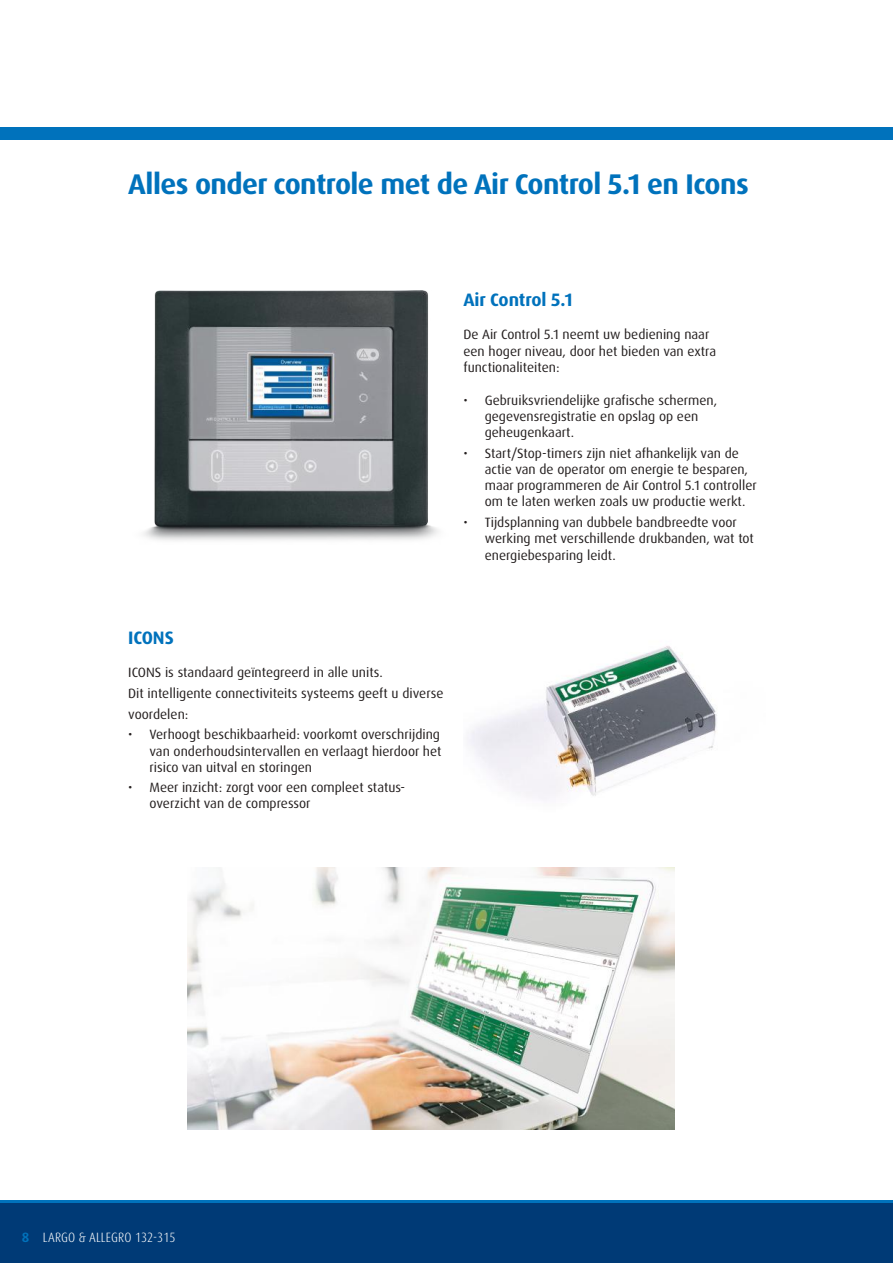
<style>
.page{position:relative;width:893px;height:1263px;background:#fff}
.page>*{position:absolute;margin:0;border:0;box-sizing:border-box;transform-origin:0 0}
.t1{font:700 28.5px "Dax Pro";letter-spacing:-.02em;color:#0072bc}
.t2{font:700 18px "Dax Pro";letter-spacing:-.005em;color:#0072bc}
.t3{font:13.5px/16.2px "Dax Pro";color:#241f1f}
.t4{font:300 condensed 13.5px "Dax Pro";letter-spacing:.01em;color:#fff}
.s1{font-weight:700;font-stretch:normal;color:#0072bc}
</style>
<div class="page">
<div style="left:0;top:1202px;width:893px;height:61px;background:#003a76"></div>
<hr style="left:0;top:1200px;width:893px;height:3px;background:#0072bc">
<div style="left:0;top:128px;width:893px;height:12px;background:#0072bc"></div>
<img style="left:143px;top:291px;width:296px;height:250px">
<img style="left:467px;top:646px;width:250px;height:154px">
<img style="left:187px;top:867px;width:487px;height:262px">
<h1 class="t1" style="left:128px;top:166px;width:622px">Alles onder controle met de Air Control 5.1 en Icons</h1>
<h2 class="t2" style="left:463px;top:288px;width:110px">Air Control 5.1</h2>
<p class="t3" style="left:463px;top:327px;width:254px">De Air Control 5.1 neemt uw bediening naar een hoger niveau, door het bieden van extra functionaliteiten:</p>
<p class="t3" style="left:485px;top:392px;width:234px;text-indent:-21px">• Gebruiksvriendelijke grafische schermen, gegevensregistratie en opslag op een geheugenkaart.</p>
<p class="t3" style="left:485px;top:445px;width:274px;text-indent:-21px">• Start/Stop-timers zijn niet afhankelijk van de actie van de operator om energie te besparen, maar programmeren de Air Control 5.1 controller om te laten werken zoals uw productie werkt.</p>
<p class="t3" style="left:485px;top:514px;width:271px;text-indent:-21px">• Tijdsplanning van dubbele bandbreedte voor werking met verschillende drukbanden, wat tot energiebesparing leidt.</p>
<h2 class="t2" style="left:128px;top:626px;width:47px">ICONS</h2>
<p class="t3" style="left:128px;top:662px;width:317px;line-height:20.7px">ICONS is standaard geïntegreerd in alle units.<br>Dit intelligente connectiviteits systeems geeft u diverse voordelen:</p>
<p class="t3" style="left:150px;top:727px;width:293px;text-align:justify;text-indent:-21px">• Verhoogt beschikbaarheid: voorkomt overschrijding van onderhoudsintervallen en verlaagt hierdoor het risico van uitval en storingen</p>
<p class="t3" style="left:150px;top:779px;width:257px;text-indent:-21px">• Meer inzicht: zorgt voor een compleet status&shy;overzicht van de compressor</p>
<p class="t4" style="left:22px;top:1228px;width:155px"><span class="s1">8</span> LARGO &amp; ALLEGRO 132-315</p>
</div>
